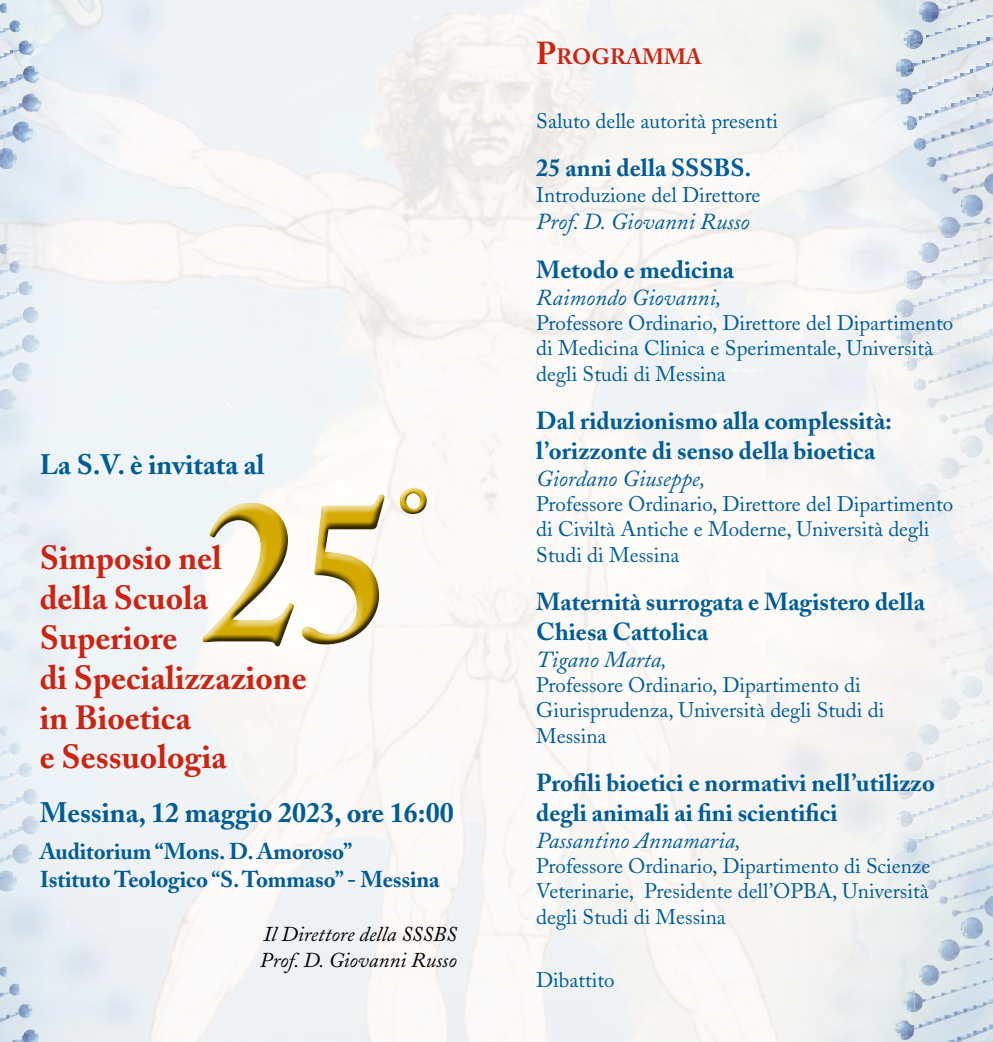
<style>
.page{position:relative;width:993px;height:1042px;background:#fff}
.page>*{position:absolute;margin:0;border:0;box-sizing:border-box;transform-origin:0 0}
.t1{font:700 203.35px "Adobe Caslon";color:#d4a900;scale:.95 1}
.t2{font:700 118.65px "Adobe Caslon";color:#d4a900;scale:.95 1}
.t3{font:700 33.25px/39.9px "Adobe Caslon";color:#cc2413}
.t4{font:700 28px "Adobe Caslon";color:#005c95}
.t5{font:700 24.5px/29.4px "Adobe Caslon";color:#005c95}
.t6{font:italic 22.75px "Adobe Caslon";color:#005c95}
.t7{font:700 22.75px/28px "Adobe Caslon";letter-spacing:-.01em;color:#005c95}
.t8{font:700 22.05px "Adobe Caslon";color:#cc2413}
.t9{font:21px/25.2px "Adobe Caslon";color:#005c95}
.t10{font:italic 21px/25.2px "Adobe Caslon";color:#000}
.s1{font-size:31.5px}
</style>
<div class="page">
<img style="left:0;top:0;width:992px;height:1042px">
<div style="left:195px;top:481px;width:236px;height:165px;background:#faf7f7"></div>
<div style="left:197px;top:490px;width:237px;height:164px;background:#000;opacity:.75"></div>
<h3 class="t4" style="left:40px;top:448px;width:226px">La S.V. è invitata al</h3>
<h1 class="t1" style="left:202px;top:449px;width:205px">25</h1>
<h3 class="t3" style="left:40px;top:538px;width:183px">Simposio nel</h3>
<h3 class="t3" style="left:40px;top:578px;width:268px">della Scuola<br>Superiore<br>di Specializzazione in Bioetica<br>e Sessuologia</h3>
<h2 class="t2" style="left:395px;top:461px;width:39px">°</h2>
<h3 class="t4" style="left:40px;top:796px;width:415px">Messina, 12 maggio 2023, ore 16:00</h3>
<p class="t7" style="left:40px;top:837px;width:401px">Auditorium “Mons. D. Amoroso”<br>Istituto Teologico “S. Tommaso” - Messina</p>
<p class="t10" style="left:260px;top:922px;width:198px">Il Direttore della SSSBS<br>Prof. D. Giovanni Russo</p>
<p class="t8" style="left:536px;top:43px;width:167px"><span class="s1">P</span>ROGRAMMA</p>
<p class="t9" style="left:536px;top:108px;width:243px">Saluto delle autorità presenti</p>
<p class="t5" style="left:536px;top:154px;width:216px">25 anni della SSSBS.</p>
<p class="t9" style="left:536px;top:182px;width:226px">Introduzione del Direttore</p>
<p class="t6" style="left:536px;top:209px;width:215px">Prof. D. Giovanni Russo</p>
<p class="t5" style="left:536px;top:255px;width:199px">Metodo e medicina</p>
<p class="t6" style="left:536px;top:285px;width:187px">Raimondo Giovanni,</p>
<p class="t9" style="left:536px;top:311px;width:418px">Professore Ordinario, Direttore del Dipartimento di Medicina Clinica e Sperimentale, Università degli Studi di Messina</p>
<p class="t5" style="left:536px;top:406px;width:357px">Dal riduzionismo alla complessità: l’orizzonte di senso della bioetica</p>
<p class="t6" style="left:536px;top:466px;width:171px">Giordano Giuseppe,</p>
<p class="t9" style="left:536px;top:492px;width:418px">Professore Ordinario, Direttore del Dipartimento di Civiltà Antiche e Moderne, Università degli<br>Studi di Messina</p>
<p class="t5" style="left:536px;top:587px;width:390px">Maternità surrogata e Magistero della<br>Chiesa Cattolica</p>
<p class="t6" style="left:536px;top:647px;width:132px">Tigano Marta,</p>
<p class="t9" style="left:536px;top:673px;width:349px">Professore Ordinario, Dipartimento di<br>Giurisprudenza, Università degli Studi di<br>Messina</p>
<p class="t5" style="left:536px;top:768px;width:400px">Profili bioetici e normativi nell’utilizzo degli animali ai fini scientifici</p>
<p class="t6" style="left:536px;top:828px;width:206px">Passantino Annamaria,</p>
<p class="t9" style="left:536px;top:854px;width:395px;text-align:justify">Professore Ordinario, Dipartimento di Scienze Veterinarie, Presidente dell’OPBA, Università degli Studi di Messina</p>
<p class="t9" style="left:536px;top:968px;width:80px">Dibattito</p>
</div>
